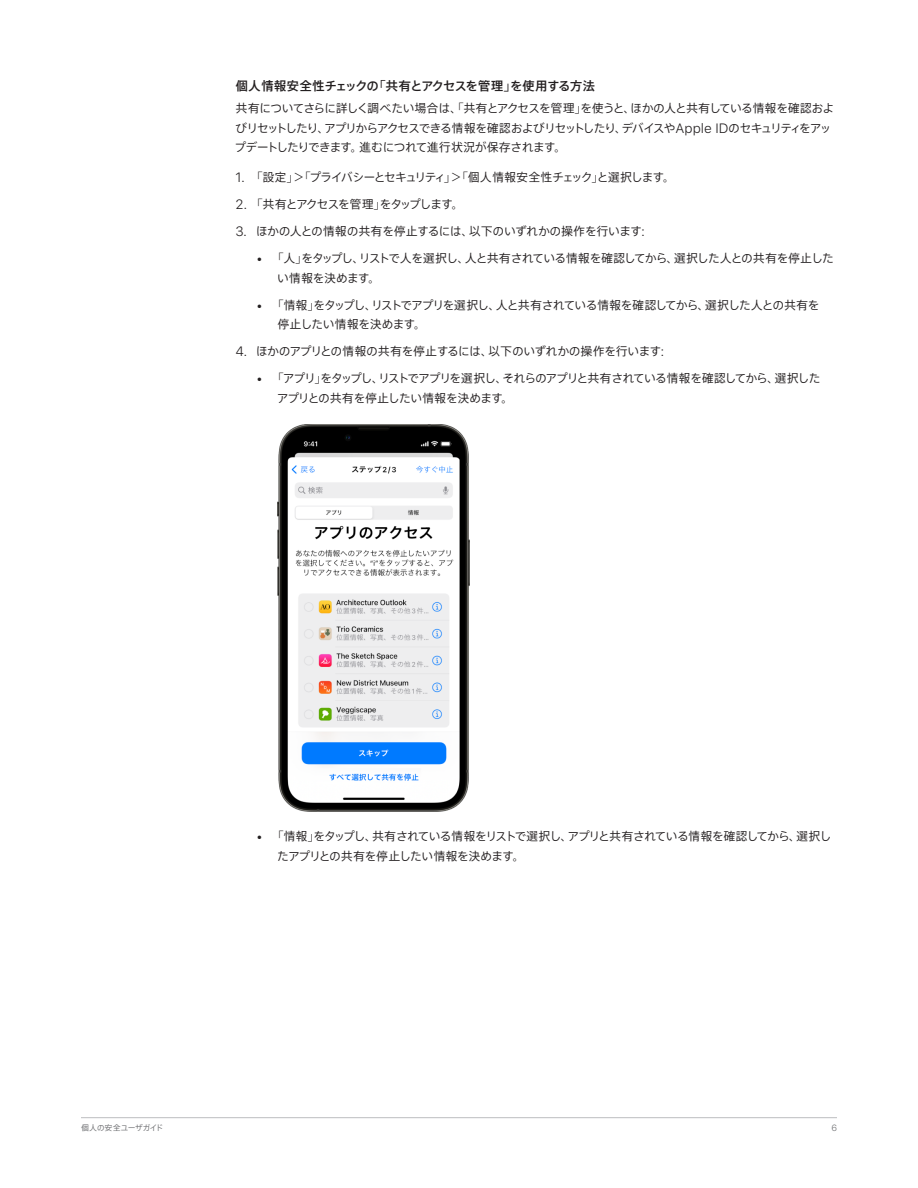
<style>
.page{position:relative;width:918px;height:1188px;background:#fff}
.page>*{position:absolute;margin:0;border:0;box-sizing:border-box;transform-origin:0 0}
.Task_Heading_next_page{font:500 14.25px "SF Pro JP Text";color:#231f20}
.Body{font:300 13.5px/19.5px "SF Pro JP Text";color:#231f20}
.t1{font:300 9px "SF Pro JP Text";color:#6c6d70}
</style>
<div class="page">
<hr style="left:81px;top:1117px;width:756px;height:1px;background:#bcbdc0">
<img style="left:278px;top:424px;width:191px;height:388px">
<p class="Task_Heading_next_page" style="left:236px;top:78px;width:361px">個人情報安全性チェックの「共有とアクセスを管理」を使用する方法</p>
<p class="Body" style="left:236px;top:99px;width:600px">共有についてさらに詳しく調べたい場合は、「共有とアクセスを管理」を使うと、ほかの人と共有している情報を確認およびリセットしたり、アプリからアクセスできる情報を確認およびリセットしたり、デバイスやApple IDのセキュリティをアップデートしたりできます。進むにつれて進行状況が保存されます。</p>
<p class="Body" style="left:236px;top:168px;width:437px">1. 「設定」＞「プライバシーとセキュリティ」＞「個人情報安全性チェック」と選択します。</p>
<p class="Body" style="left:236px;top:195px;width:226px">2. 「共有とアクセスを管理」をタップします。</p>
<p class="Body" style="left:236px;top:222px;width:411px">3. ほかの人との情報の共有を停止するには、以下のいずれかの操作を行います:</p>
<p class="Body" style="left:278px;top:249px;width:558px;text-indent:-21px">• 「人」をタップし、リストで人を選択し、人と共有されている情報を確認してから、選択した人との共有を停止したい情報を決めます。</p>
<p class="Body" style="left:278px;top:295px;width:543px;text-indent:-21px">• 「情報」をタップし、リストでアプリを選択し、人と共有されている情報を確認してから、選択した人との共有を停止したい情報を決めます。</p>
<p class="Body" style="left:236px;top:342px;width:431px">4. ほかのアプリとの情報の共有を停止するには、以下のいずれかの操作を行います:</p>
<p class="Body" style="left:278px;top:369px;width:544px;text-indent:-21px">• 「アプリ」をタップし、リストでアプリを選択し、それらのアプリと共有されている情報を確認してから、選択したアプリとの共有を停止したい情報を決めます。</p>
<p class="Body" style="left:278px;top:827px;width:555px;text-indent:-21px">• 「情報」をタップし、共有されている情報をリストで選択し、アプリと共有されている情報を確認してから、選択したアプリとの共有を停止したい情報を決めます。</p>
<p class="t1" style="left:81px;top:1123px;width:83px">個人の安全ユーザガイド</p>
<p class="t1" style="left:831px;top:1123px;width:7px">6</p>
</div>
